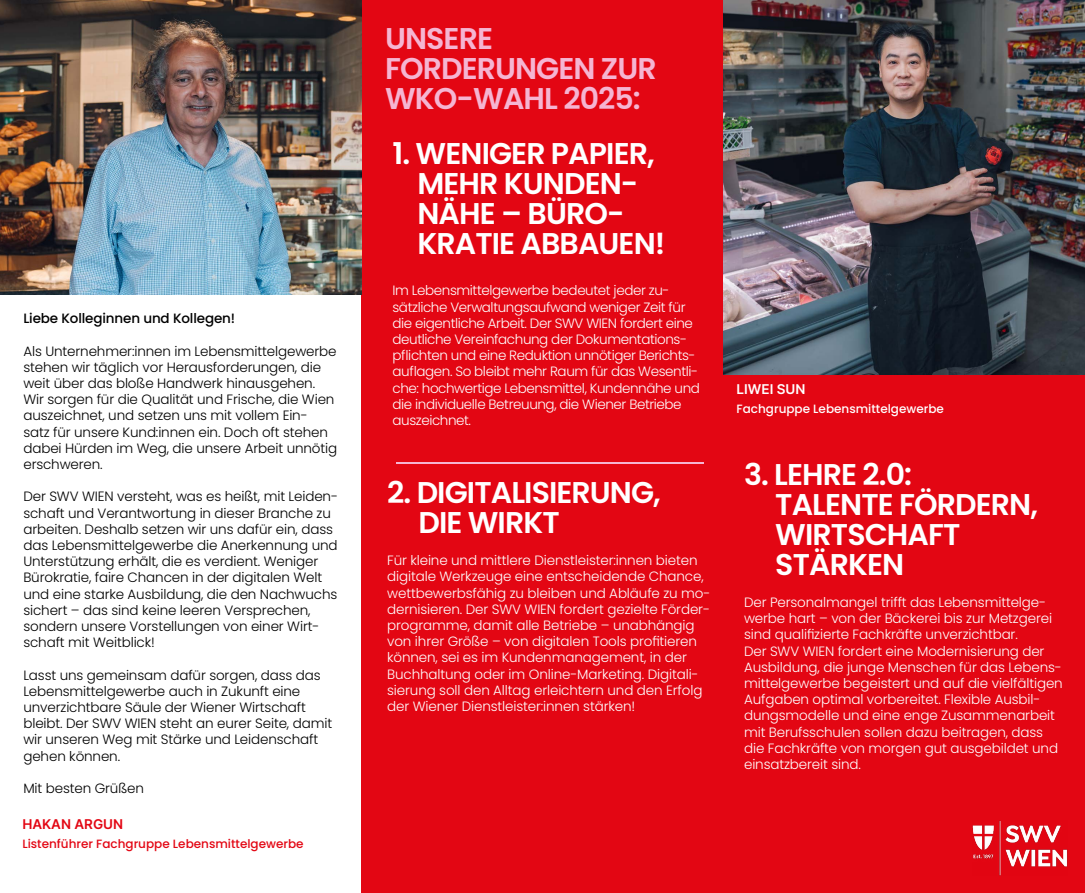
<style>
.page{position:relative;width:1085px;height:893px;background:#fff}
.page>*{position:absolute;margin:0;border:0;box-sizing:border-box;transform-origin:0 0}
.t1{font:600 30px/30px "Poppins";letter-spacing:-.03em;color:#fff}
.t2{font:600 30px/30px "Poppins";letter-spacing:-.03em;color:#f5b5d2}
.t3{font:300 13.5px/16.2px "Poppins";letter-spacing:-.01em;color:#000}
.t4{font:300 13.5px/16.2px "Poppins";letter-spacing:-.01em;color:#fff}
.t5{font:300 13.5px/16.2px "Poppins";letter-spacing:-.03em;color:#fff}
.t6{font:500 13.5px "Poppins";letter-spacing:-.01em;color:#000}
.t7{font:600 13.5px "Inter";color:#e30613}
.t8{font:600 13.5px "Inter";color:#fff}
.t9{font:500 12px "Poppins";color:#e30613}
.t10{font:500 12px "Poppins";color:#fff}
</style>
<div class="page">
<div style="left:361px;top:0;width:723px;height:893px;background:#e30613"></div>
<hr style="left:396px;top:462px;width:307px;height:2px;background:#f5b5d2">
<img style="left:0;top:0;width:361px;height:294px">
<img style="left:723px;top:0;width:361px;height:374px">
<img style="left:972px;top:821px;width:95px;height:54px">
<p class="t6" style="left:23px;top:311px;width:213px">Liebe Kolleginnen und Kollegen!</p>
<p class="t3" style="left:23px;top:343px;width:315px">Als Unternehmer:innen im Lebensmittelgewerbe stehen wir täglich vor Herausforderungen, die weit über das bloße Handwerk hinausgehen.<br>Wir sorgen für die Qualität und Frische, die Wien auszeichnet, und setzen uns mit vollem Ein&shy;satz für unsere Kund:innen ein. Doch oft stehen dabei Hürden im Weg, die unsere Arbeit unnötig erschweren.</p>
<p class="t3" style="left:23px;top:489px;width:316px">Der SWV WIEN versteht, was es heißt, mit Leiden&shy;schaft und Verantwortung in dieser Branche zu arbeiten. Deshalb setzen wir uns dafür ein, dass das Lebensmittelgewerbe die Anerkennung und Unterstützung erhält, die es verdient. Weniger Bürokratie, faire Chancen in der digitalen Welt und eine starke Ausbildung, die den Nachwuchs sichert – das sind keine leeren Versprechen, sondern unsere Vorstellungen von einer Wirt&shy;schaft mit Weitblick!</p>
<p class="t3" style="left:23px;top:667px;width:310px">Lasst uns gemeinsam dafür sorgen, dass das Lebensmittelgewerbe auch in Zukunft eine unverzichtbare Säule der Wiener Wirtschaft bleibt. Der SWV WIEN steht an eurer Seite, damit wir unseren Weg mit Stärke und Leidenschaft gehen können.</p>
<p class="t3" style="left:23px;top:780px;width:122px">Mit besten Grüßen</p>
<p class="t7" style="left:22px;top:815px;width:102px">HAKAN ARGUN</p>
<p class="t9" style="left:22px;top:837px;width:283px">Listenführer Fachgruppe Lebensmittelgewerbe</p>
<h1 class="t2" style="left:385px;top:24px;width:273px">UNSERE<br>FORDERUNGEN ZUR<br>WKO-WAHL 2025:</h1>
<h1 class="t1" style="left:417px;top:139px;width:249px;text-indent:-25px">1. WENIGER PAPIER,<br>MEHR KUNDEN-<br>NÄHE – BÜRO-<br>KRATIE ABBAUEN!</h1>
<p class="t5" style="left:392px;top:283px;width:309px">Im Lebensmittelgewerbe bedeutet jeder zu&shy;sätzliche Verwaltungsaufwand weniger Zeit für die eigentliche Arbeit. Der SWV WIEN fordert eine deutliche Vereinfachung der Dokumentations&shy;pflichten und eine Reduktion unnötiger Berichts&shy;auflagen. So bleibt mehr Raum für das Wesentli&shy;che: hochwertige Lebensmittel, Kundennähe und die individuelle Betreuung, die Wiener Betriebe auszeichnet.</p>
<h1 class="t1" style="left:418px;top:477px;width:244px;text-indent:-31px">2. DIGITALISIERUNG,<br>DIE WIRKT</h1>
<p class="t4" style="left:387px;top:552px;width:325px">Für kleine und mittlere Dienstleister:innen bieten digitale Werkzeuge eine entscheidende Chance, wettbewerbsfähig zu bleiben und Abläufe zu mo&shy;dernisieren. Der SWV WIEN fordert gezielte Förder&shy;programme, damit alle Betriebe – unabhängig von ihrer Größe – von digitalen Tools profitieren können, sei es im Kundenmanagement, in der Buchhaltung oder im Online-Marketing. Digitali&shy;sierung soll den Alltag erleichtern und den Erfolg der Wiener Dienstleister:innen stärken!</p>
<p class="t8" style="left:736px;top:380px;width:70px">LIWEI SUN</p>
<p class="t10" style="left:736px;top:402px;width:209px">Fachgruppe Lebensmittelgewerbe</p>
<h1 class="t1" style="left:775px;top:459px;width:264px;text-indent:-31px">3. LEHRE 2.0:<br>TALENTE FÖRDERN,<br>WIRTSCHAFT<br>STÄRKEN</h1>
<p class="t4" style="left:744px;top:594px;width:320px">Der Personalmangel trifft das Lebensmittelge&shy;werbe hart – von der Bäckerei bis zur Metzgerei sind qualifizierte Fachkräfte unverzichtbar.<br>Der SWV WIEN fordert eine Modernisierung der Ausbildung, die junge Menschen für das Lebens&shy;mittelgewerbe begeistert und auf die vielfältigen Aufgaben optimal vorbereitet. Flexible Ausbil&shy;dungsmodelle und eine enge Zusammenarbeit mit Berufsschulen sollen dazu beitragen, dass die Fachkräfte von morgen gut ausgebildet und einsatzbereit sind.</p>
</div>
